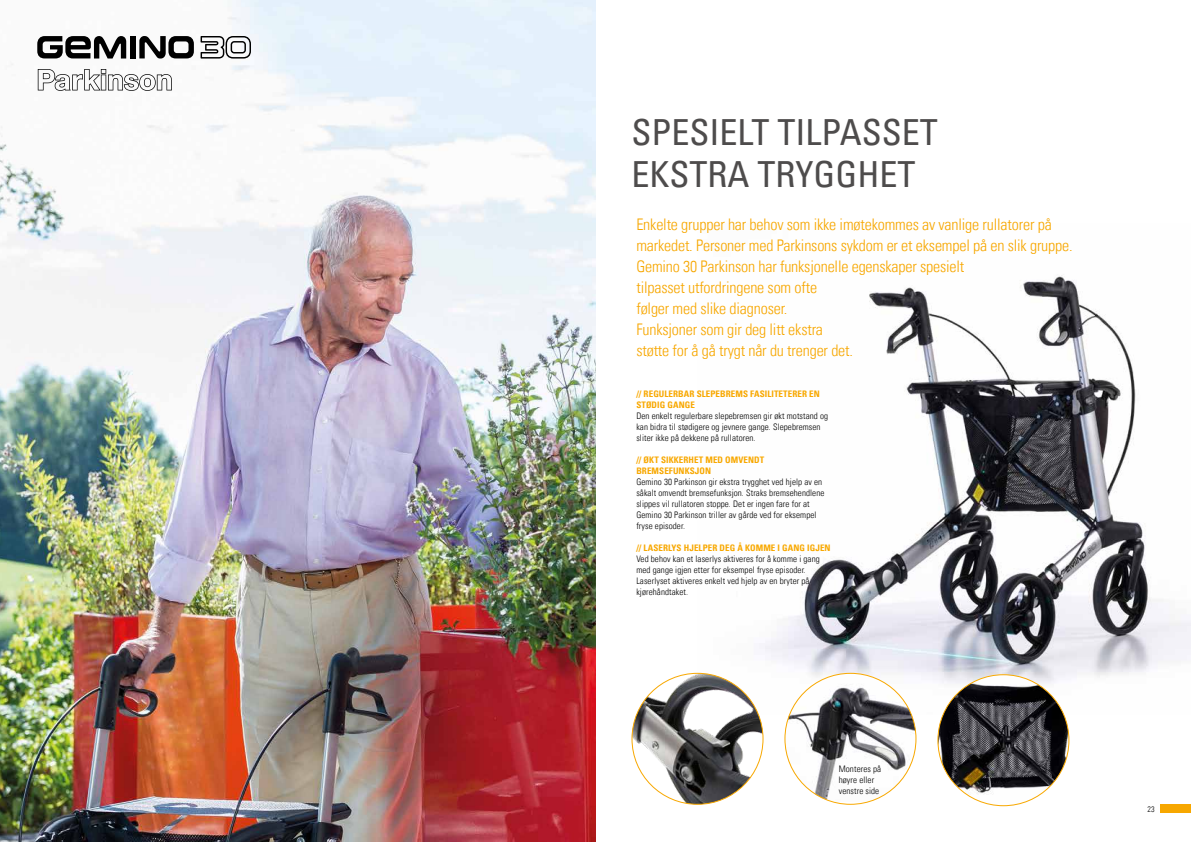
<style>
.page{position:relative;width:1191px;height:842px;background:#fff}
.page>*{position:absolute;margin:0;border:0;box-sizing:border-box;transform-origin:0 0}
.t1{font:condensed 36px/42px "Univers Com 57";color:#4e4c4c}
.t2{font:16px/21px "Univers Com 47 Light Cond";letter-spacing:-.01em;color:#f7a700}
.t3{font:9px/11px "Univers Com 47 Light Cond";letter-spacing:.01em;color:#000}
.t4{font:9px/11px "Univers Com 67 Bold Cond";letter-spacing:.01em;color:#f8a800}
.t5{font:8px "Univers Com 47 Light Cond";color:#000}
</style>
<div class="page">
<div style="left:1159px;top:805px;width:32px;height:8px;background:#f7a700"></div>
<img style="left:0;top:0;width:595px;height:842px">
<img style="left:697px;top:275px;width:494px;height:439px">
<img style="left:632px;top:673px;width:131px;height:131px;border-radius:65px">
<img style="left:938px;top:675px;width:131px;height:131px;border-radius:65px">
<img style="left:785px;top:673px;width:131px;height:129px">
<div style="left:130px;top:36px;width:6px;height:22px;background:#000"></div>
<svg style="left:139px;top:36px;width:55px;height:23px"></svg>
<svg style="left:37px;top:36px;width:89px;height:23px"></svg>
<svg style="left:200px;top:36px;width:51px;height:23px"></svg>
<svg style="left:38px;top:69px;width:134px;height:22px"></svg>
<h1 class="t1" style="left:631px;top:111px;width:308px">SPESIELT TILPASSET<br>EKSTRA TRYGGHET</h1>
<p class="t2" style="left:636px;top:214px;width:438px">Enkelte grupper har behov som ikke imøtekommes av vanlige rullatorer på markedet. Personer med Parkinsons sykdom er et eksempel på en slik gruppe.<br>Gemino 30 Parkinson har funksjonelle egenskaper spesielt<br>tilpasset utfordringene som ofte<br>følger med slike diagnoser.<br>Funksjoner som gir deg litt ekstra<br>støtte for å gå trygt når du trenger det.</p>
<p class="t4" style="left:636px;top:388px;width:185px">// REGULERBAR SLEPEBREMS FASILITETERER EN<br>STØDIG GANGE</p>
<p class="t3" style="left:636px;top:410px;width:193px">Den enkelt regulerbare slepebremsen gir økt motstand og kan bidra til stødigere og jevnere gange. Slepebremsen sliter ikke på dekkene på rullatoren.</p>
<p class="t4" style="left:636px;top:454px;width:129px">// ØKT SIKKERHET MED OMVENDT<br>BREMSEFUNKSJON</p>
<p class="t3" style="left:636px;top:476px;width:190px">Gemino 30 Parkinson gir ekstra trygghet ved hjelp av en såkalt omvendt bremsefunksjon. Straks bremsehendlene slippes vil rullatoren stoppe. Det er ingen fare for at Gemino 30 Parkinson triller av gårde ved for eksempel fryse episoder.</p>
<p class="t4" style="left:636px;top:542px;width:196px">// LASERLYS HJELPER DEG Å KOMME I GANG IGJEN</p>
<p class="t3" style="left:636px;top:553px;width:185px">Ved behov kan et laserlys aktiveres for å komme i gang med gange igjen etter for eksempel fryse episoder.<br>Laserlyset aktiveres enkelt ved hjelp av en bryter på kjørehåndtaket.</p>
<p class="t3" style="left:838px;top:763px;width:44px">Monteres på høyre eller venstre side</p>
<p class="t5" style="left:1147px;top:804px;width:9px">23</p>
</div>
